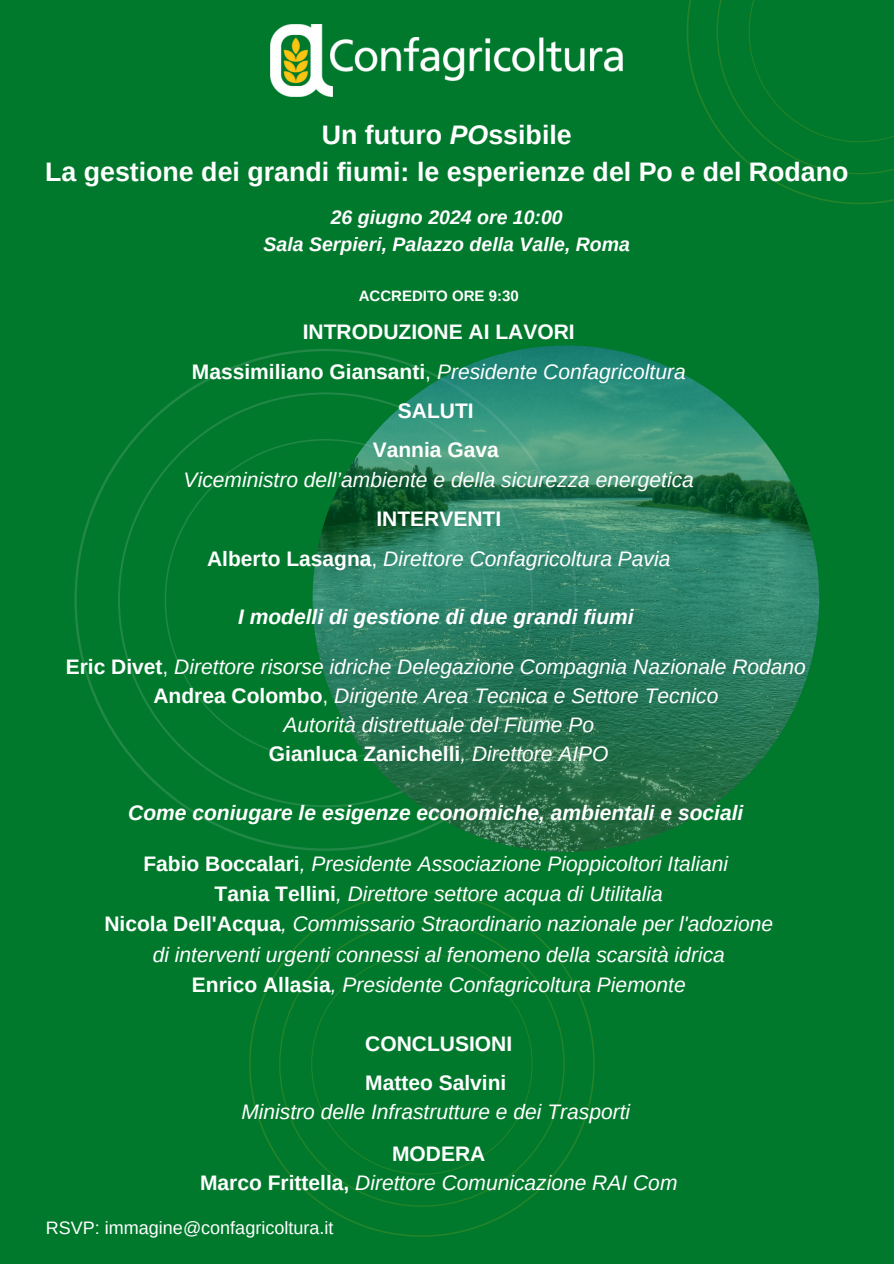
<style>
.page{position:relative;width:894px;height:1264px;background:#fff}
.page>*{position:absolute;margin:0;border:0;box-sizing:border-box;transform-origin:0 0}
.t1{font:700 26.7px/37.2px "Arimo";color:#fff;text-align:center}
.t2{font:italic 21px/29.2px "Arimo";color:#fff;text-align:center}
.t3{font:italic 700 21px "Arimo";color:#fff}
.t4{font:700 21px "Arimo";color:#fff}
.t5{font:italic 700 19.5px/27px "Arimo";color:#fff;text-align:center}
.t6{font:18px "Arimo";color:#fff}
.t7{font:700 15px "Arimo";color:#fff}
.s1{font-style:italic}
.s2{font-weight:700;font-style:normal}
.s3{font-style:normal}
</style>
<div class="page">
<div style="left:0;top:0;width:893px;height:1263px;background:#00792d"></div>
<svg style="left:74px;top:349px;width:450px;height:501px"></svg>
<svg style="left:118px;top:392px;width:303px;height:415px"></svg>
<svg style="left:165px;top:439px;width:205px;height:321px"></svg>
<img style="left:312px;top:345px;width:507px;height:507px;border-radius:50%">
<svg style="left:249px;top:891px;width:345px;height:345px"></svg>
<svg style="left:279px;top:921px;width:285px;height:285px"></svg>
<svg style="left:311px;top:953px;width:221px;height:221px"></svg>
<svg style="left:686px;top:0;width:207px;height:204px"></svg>
<img style="left:332px;top:38px;width:290px;height:42px">
<img style="left:271px;top:25px;width:61px;height:72px">
<p class="t1" style="left:45px;top:116px;width:804px">Un futuro <span class="s1">PO</span>ssibile<br>La gestione dei grandi fiumi: le esperienze del Po e del Rodano</p>
<p class="t5" style="left:263px;top:204px;width:368px">26 giugno 2024 ore 10:00<br>Sala Serpieri, Palazzo della Valle, Roma</p>
<h1 class="t7" style="left:358px;top:287px;width:161px">ACCREDITO ORE 9:30</h1>
<h3 class="t4" style="left:303px;top:320px;width:273px">INTRODUZIONE AI LAVORI</h3>
<p class="t2" style="left:192px;top:357px;width:495px"><span class="s2">Massimiliano Giansanti</span><span class="s3">,</span> Presidente Confagricoltura</p>
<h2 class="t4" style="left:398px;top:399px;width:77px">SALUTI</h2>
<h4 class="t2" style="left:184px;top:435px;width:511px"><span class="s2">Vannia Gava<br></span>Viceministro dell’ambiente e della sicurezza energetica</h4>
<h2 class="t4" style="left:376px;top:507px;width:126px">INTERVENTI</h2>
<h4 class="t2" style="left:207px;top:543px;width:465px"><span class="s2">Alberto Lasagna</span><span class="s3">,</span> Direttore Confagricoltura Pavia</h4>
<h2 class="t3" style="left:238px;top:605px;width:397px">I modelli di gestione di due grandi fiumi</h2>
<h4 class="t2" style="left:66px;top:651px;width:741px"><span class="s2">Eric Divet</span><span class="s3">,</span> Direttore risorse idriche Delegazione Compagnia Nazionale Rodano <span class="s2">Andrea Colombo</span><span class="s3">,</span> Dirigente Area Tecnica e Settore Tecnico<br>Autorità distrettuale del Fiume Po<br><span class="s2">Gianluca Zanichelli</span>, Direttore AIPO</h4>
<h3 class="t3" style="left:128px;top:800px;width:616px">Come coniugare le esigenze economiche, ambientali e sociali</h3>
<h4 class="t2" style="left:143px;top:848px;width:586px"><span class="s2">Fabio Boccalari</span>, Presidente Associazione Pioppicoltori Italiani</h4>
<h3 class="t2" style="left:214px;top:879px;width:449px"><span class="s2">Tania Tellini</span>, Direttore settore acqua di Utilitalia</h3>
<h4 class="t2" style="left:104px;top:909px;width:670px"><span class="s2">Nicola Dell'Acqua</span>, Commissario Straordinario nazionale per l'adozione</h4>
<h4 class="t2" style="left:153px;top:939px;width:573px">di interventi urgenti connessi al fenomeno della scarsità idrica</h4>
<h4 class="t2" style="left:192px;top:970px;width:495px"><span class="s2">Enrico Allasia</span>, Presidente Confagricoltura Piemonte</h4>
<h4 class="t4" style="left:365px;top:1031px;width:148px">CONCLUSIONI</h4>
<h4 class="t2" style="left:241px;top:1068px;width:390px"><span class="s2">Matteo Salvini<br></span>Ministro delle Infrastrutture e dei Trasporti</h4>
<h2 class="t2" style="left:200px;top:1138px;width:479px"><span class="s2">MODERA<br>Marco Frittella,</span> Direttore Comunicazione RAI Com</h2>
<p class="t6" style="left:46px;top:1217px;width:289px">RSVP: immagine@confagricoltura.it</p>
</div>
